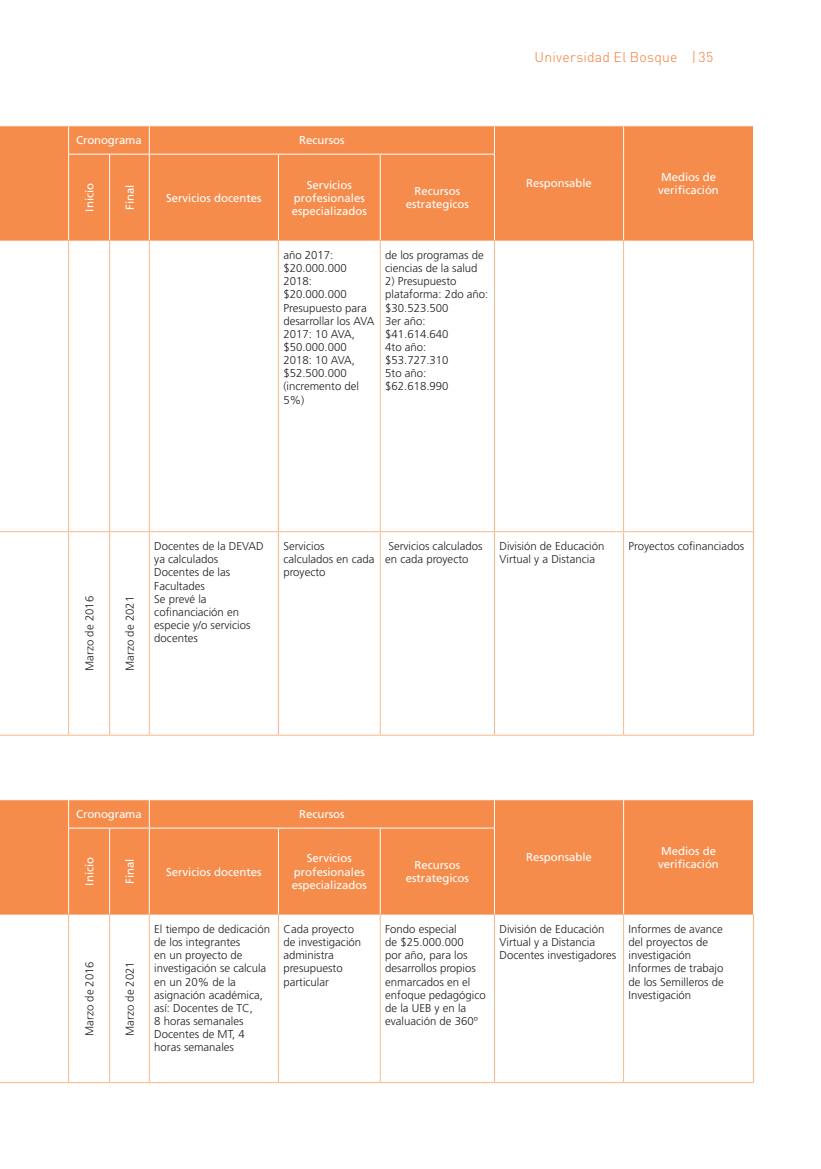
<style>
.page{position:relative;width:821px;height:1169px;background:#fff}
.page>*{position:absolute;margin:0;border:0;box-sizing:border-box;transform-origin:0 0}
.t1{font:300 14px "DIN Pro";letter-spacing:.015em;color:#f47b31}
.t2{font:300 11.38px/13.1px "Frutiger LT Std";color:#231f20}
.t3{font:11.38px/13.1px "Frutiger LT Std";color:#fff;text-align:center}
</style>
<div class="page">
<div style="left:0;top:126px;width:752px;height:114px;background:#f68c4b"></div>
<hr style="left:278px;top:154px;width:1px;height:86px;background:#fff">
<hr style="left:379px;top:154px;width:1px;height:86px;background:#fff">
<hr style="left:68px;top:154px;width:41px;height:1px;background:#fff">
<hr style="left:109px;top:154px;width:40px;height:1px;background:#fff">
<hr style="left:149px;top:154px;width:1px;height:86px;background:#fff">
<hr style="left:109px;top:154px;width:1px;height:86px;background:#fff">
<hr style="left:149px;top:240px;width:129px;height:1px;background:#fab88b">
<hr style="left:278px;top:240px;width:102px;height:1px;background:#fab88b">
<hr style="left:380px;top:240px;width:114px;height:1px;background:#fab88b">
<hr style="left:0;top:531px;width:69px;height:1px;background:#fab88b">
<hr style="left:0;top:734px;width:69px;height:1px;background:#fab88b">
<hr style="left:69px;top:531px;width:40px;height:1px;background:#fab88b">
<hr style="left:69px;top:734px;width:40px;height:1px;background:#fab88b">
<hr style="left:109px;top:531px;width:40px;height:1px;background:#fab88b">
<hr style="left:109px;top:734px;width:40px;height:1px;background:#fab88b">
<hr style="left:149px;top:531px;width:129px;height:1px;background:#fab88b">
<hr style="left:278px;top:531px;width:102px;height:1px;background:#fab88b">
<hr style="left:149px;top:734px;width:129px;height:1px;background:#fab88b">
<hr style="left:278px;top:734px;width:102px;height:1px;background:#fab88b">
<hr style="left:380px;top:531px;width:114px;height:1px;background:#fab88b">
<hr style="left:380px;top:734px;width:114px;height:1px;background:#fab88b">
<hr style="left:494px;top:531px;width:129px;height:1px;background:#fab88b">
<hr style="left:623px;top:531px;width:130px;height:1px;background:#fab88b">
<hr style="left:494px;top:734px;width:129px;height:1px;background:#fab88b">
<hr style="left:623px;top:734px;width:130px;height:1px;background:#fab88b">
<svg style="left:149px;top:126px;width:1px;height:28px"></svg>
<svg style="left:68px;top:126px;width:1px;height:28px"></svg>
<hr style="left:68px;top:154px;width:1px;height:86px;background:#fff">
<hr style="left:0;top:240px;width:69px;height:1px;background:#fab88b">
<svg style="left:493px;top:126px;width:1px;height:28px"></svg>
<hr style="left:493px;top:154px;width:1px;height:86px;background:#fff">
<hr style="left:494px;top:240px;width:129px;height:1px;background:#fab88b">
<svg style="left:622px;top:126px;width:1px;height:28px"></svg>
<svg style="left:752px;top:126px;width:1px;height:28px"></svg>
<hr style="left:622px;top:154px;width:1px;height:86px;background:#fff">
<hr style="left:623px;top:240px;width:130px;height:1px;background:#fab88b">
<hr style="left:149px;top:154px;width:129px;height:1px;background:#fff">
<hr style="left:278px;top:154px;width:102px;height:1px;background:#fff">
<hr style="left:380px;top:154px;width:114px;height:1px;background:#fff">
<hr style="left:68px;top:241px;width:1px;height:290px;background:#fab88b">
<hr style="left:68px;top:532px;width:1px;height:202px;background:#fab88b">
<hr style="left:109px;top:241px;width:1px;height:290px;background:#fab88b">
<hr style="left:109px;top:532px;width:1px;height:202px;background:#fab88b">
<hr style="left:149px;top:241px;width:1px;height:290px;background:#fab88b">
<hr style="left:149px;top:532px;width:1px;height:202px;background:#fab88b">
<hr style="left:278px;top:241px;width:1px;height:290px;background:#fab88b">
<hr style="left:278px;top:532px;width:1px;height:202px;background:#fab88b">
<hr style="left:379px;top:241px;width:1px;height:290px;background:#fab88b">
<hr style="left:379px;top:532px;width:1px;height:202px;background:#fab88b">
<hr style="left:493px;top:241px;width:1px;height:290px;background:#fab88b">
<hr style="left:493px;top:532px;width:1px;height:202px;background:#fab88b">
<hr style="left:622px;top:241px;width:1px;height:290px;background:#fab88b">
<hr style="left:622px;top:532px;width:1px;height:202px;background:#fab88b">
<hr style="left:752px;top:241px;width:1px;height:290px;background:#fab88b">
<hr style="left:752px;top:532px;width:1px;height:202px;background:#fab88b">
<hr style="left:69px;top:240px;width:40px;height:1px;background:#fab88b">
<hr style="left:109px;top:240px;width:40px;height:1px;background:#fab88b">
<div style="left:0;top:800px;width:752px;height:113px;background:#f68c4b"></div>
<hr style="left:278px;top:828px;width:1px;height:85px;background:#fff">
<hr style="left:379px;top:828px;width:1px;height:85px;background:#fff">
<hr style="left:68px;top:827px;width:41px;height:1px;background:#fff">
<hr style="left:109px;top:827px;width:40px;height:1px;background:#fff">
<hr style="left:149px;top:828px;width:1px;height:85px;background:#fff">
<hr style="left:109px;top:828px;width:1px;height:85px;background:#fff">
<hr style="left:149px;top:913px;width:129px;height:1px;background:#fab88b">
<hr style="left:278px;top:913px;width:102px;height:1px;background:#fab88b">
<hr style="left:380px;top:913px;width:114px;height:1px;background:#fab88b">
<hr style="left:0;top:1081px;width:69px;height:1px;background:#fab88b">
<hr style="left:69px;top:1081px;width:40px;height:1px;background:#fab88b">
<hr style="left:109px;top:1081px;width:40px;height:1px;background:#fab88b">
<hr style="left:149px;top:1081px;width:129px;height:1px;background:#fab88b">
<hr style="left:278px;top:1081px;width:102px;height:1px;background:#fab88b">
<hr style="left:380px;top:1081px;width:114px;height:1px;background:#fab88b">
<hr style="left:494px;top:1081px;width:129px;height:1px;background:#fab88b">
<hr style="left:623px;top:1081px;width:130px;height:1px;background:#fab88b">
<svg style="left:149px;top:800px;width:1px;height:27px"></svg>
<svg style="left:68px;top:800px;width:1px;height:27px"></svg>
<hr style="left:68px;top:828px;width:1px;height:85px;background:#fff">
<hr style="left:0;top:913px;width:69px;height:1px;background:#fab88b">
<svg style="left:493px;top:800px;width:1px;height:27px"></svg>
<hr style="left:493px;top:828px;width:1px;height:85px;background:#fff">
<hr style="left:494px;top:913px;width:129px;height:1px;background:#fab88b">
<svg style="left:622px;top:800px;width:1px;height:27px"></svg>
<svg style="left:752px;top:800px;width:1px;height:27px"></svg>
<hr style="left:622px;top:827px;width:1px;height:86px;background:#fff">
<hr style="left:623px;top:913px;width:130px;height:1px;background:#fab88b">
<hr style="left:149px;top:827px;width:129px;height:1px;background:#fff">
<hr style="left:278px;top:827px;width:102px;height:1px;background:#fff">
<hr style="left:380px;top:827px;width:114px;height:1px;background:#fff">
<hr style="left:68px;top:914px;width:1px;height:167px;background:#fab88b">
<hr style="left:109px;top:914px;width:1px;height:167px;background:#fab88b">
<hr style="left:149px;top:914px;width:1px;height:167px;background:#fab88b">
<hr style="left:278px;top:914px;width:1px;height:167px;background:#fab88b">
<hr style="left:379px;top:914px;width:1px;height:167px;background:#fab88b">
<hr style="left:493px;top:914px;width:1px;height:167px;background:#fab88b">
<hr style="left:622px;top:914px;width:1px;height:167px;background:#fab88b">
<hr style="left:752px;top:914px;width:1px;height:167px;background:#fab88b">
<hr style="left:69px;top:913px;width:40px;height:1px;background:#fab88b">
<hr style="left:109px;top:913px;width:40px;height:1px;background:#fab88b">
<p class="t3" style="left:76px;top:134px;width:67px">Cronograma</p>
<p class="t3" style="left:299px;top:134px;width:47px">Recursos</p>
<p class="t3" style="left:83px;top:211px;width:30px;rotate:-90deg">Inicio</p>
<p class="t3" style="left:123px;top:210px;width:27px;rotate:-90deg">Final</p>
<p class="t3" style="left:166px;top:191px;width:97px">Servicios docentes</p>
<p class="t3" style="left:291px;top:178px;width:77px">Servicios profesionales especializados</p>
<p class="t3" style="left:405px;top:184px;width:65px">Recursos estrategicos</p>
<p class="t2" style="left:283px;top:249px;width:92px">año 2017: $20.000.000<br>2018: $20.000.000<br>Presupuesto para desarrollar los AVA<br>2017: 10 AVA, $50.000.000<br>2018: 10 AVA, $52.500.000 (incremento del<br>5%)</p>
<p class="t2" style="left:385px;top:249px;width:100px">de los programas de ciencias de la salud</p>
<p class="t2" style="left:385px;top:275px;width:105px">2) Presupuesto plataforma: 2do año: $30.523.500<br>3er año: $41.614.640<br>4to año: $53.727.310<br>5to año: $62.618.990</p>
<p class="t1" style="left:534px;top:47px;width:180px">Universidad El Bosque | 35</p>
<p class="t3" style="left:526px;top:177px;width:67px">Responsable</p>
<p class="t3" style="left:657px;top:170px;width:62px;text-align:left">Medios de verificación</p>
<p class="t2" style="left:83px;top:670px;width:76px;rotate:-90deg">Marzo de 2016</p>
<p class="t2" style="left:123px;top:670px;width:76px;rotate:-90deg">Marzo de 2021</p>
<p class="t2" style="left:154px;top:539px;width:111px">Docentes de la DEVAD ya calculados<br>Docentes de las<br>Facultades<br>Se prevé la cofinanciación en especie y/o servicios docentes</p>
<p class="t2" style="left:283px;top:539px;width:93px">Servicios calculados en cada proyecto</p>
<p class="t2" style="left:385px;top:539px;width:99px">Servicios calculados en cada proyecto</p>
<p class="t2" style="left:499px;top:539px;width:106px">División de Educación<br>Virtual y a Distancia</p>
<p class="t2" style="left:628px;top:539px;width:117px">Proyectos cofinanciados</p>
<p class="t3" style="left:76px;top:807px;width:67px">Cronograma</p>
<p class="t3" style="left:299px;top:807px;width:47px">Recursos</p>
<p class="t3" style="left:83px;top:885px;width:30px;rotate:-90deg">Inicio</p>
<p class="t3" style="left:123px;top:883px;width:27px;rotate:-90deg">Final</p>
<p class="t3" style="left:166px;top:864px;width:97px">Servicios docentes</p>
<p class="t3" style="left:291px;top:851px;width:77px">Servicios profesionales especializados</p>
<p class="t3" style="left:405px;top:858px;width:65px">Recursos estrategicos</p>
<p class="t3" style="left:526px;top:850px;width:67px">Responsable</p>
<p class="t3" style="left:657px;top:844px;width:62px;text-align:left">Medios de verificación</p>
<p class="t2" style="left:83px;top:1035px;width:76px;rotate:-90deg">Marzo de 2016</p>
<p class="t2" style="left:123px;top:1035px;width:76px;rotate:-90deg">Marzo de 2021</p>
<p class="t2" style="left:154px;top:922px;width:117px">El tiempo de dedicación de los integrantes<br>en un proyecto de investigación se calcula en un 20% de la asignación académica, así: Docentes de TC,<br>8 horas semanales<br>Docentes de MT, 4 horas semanales</p>
<p class="t2" style="left:283px;top:922px;width:79px">Cada proyecto de investigación administra presupuesto particular</p>
<p class="t2" style="left:385px;top:922px;width:102px">Fondo especial<br>de $25.000.000<br>por año, para los desarrollos propios enmarcados en el enfoque pedagógico de la UEB y en la evaluación de 360º</p>
<p class="t2" style="left:499px;top:922px;width:118px">División de Educación<br>Virtual y a Distancia<br>Docentes investigadores</p>
<p class="t2" style="left:628px;top:922px;width:97px">Informes de avance del proyectos de investigación<br>Informes de trabajo de los Semilleros de<br>Investigación</p>
</div>
